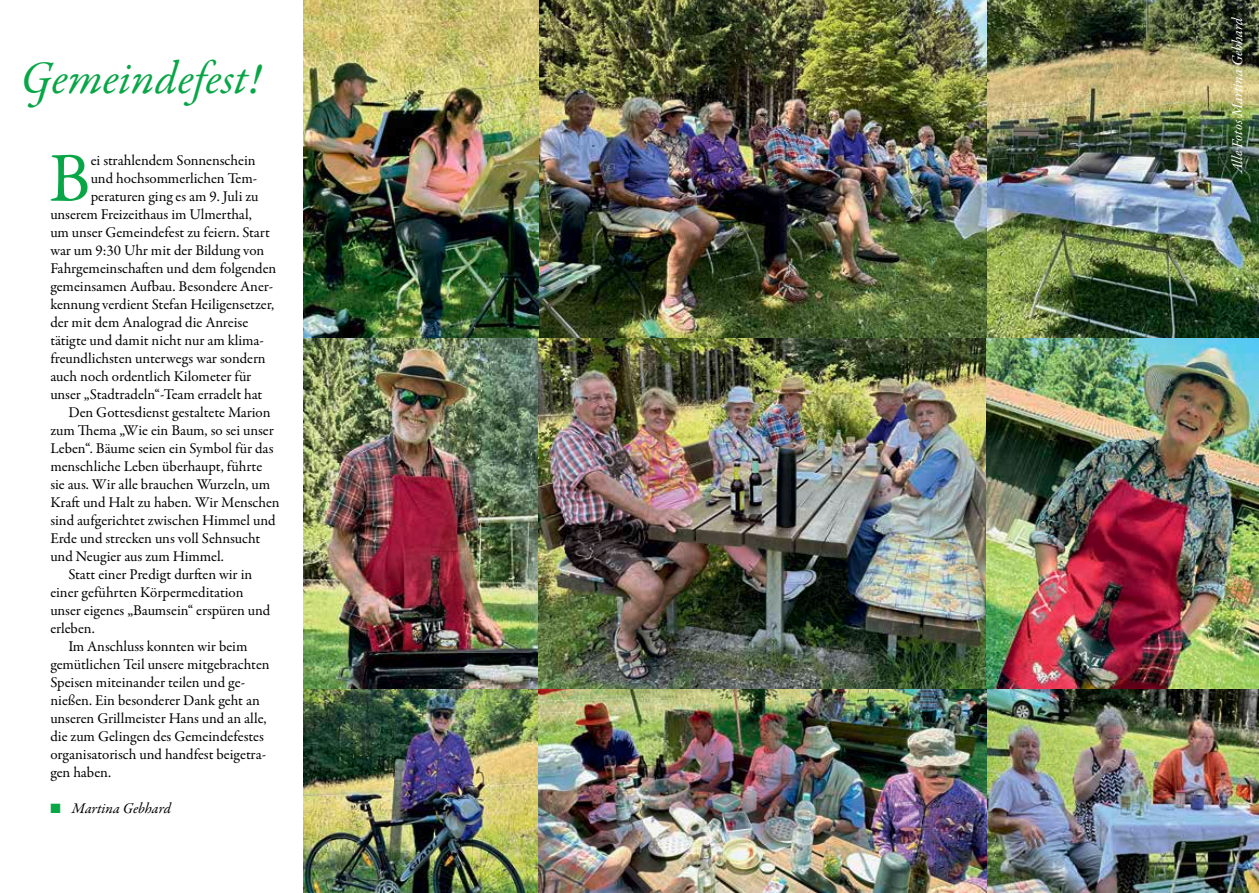
<style>
.page{position:relative;width:1259px;height:893px;background:#fff}
.page>*{position:absolute;margin:0;border:0;box-sizing:border-box;transform-origin:0 0}
.t1{font:70.5px "Garamond Premr Pro";color:#08a647}
.t2{font:italic 46.65px "Garamond Premr Pro";color:#08a647}
.t3{font:15px "Garamond Premr Pro";color:#000}
.t4{font:italic 15px "Garamond Premr Pro";letter-spacing:-.005em;color:#fff}
.t5{font:italic 15px "Garamond Premr Pro";color:#000}
.s1{color:#08a647}
</style>
<div class="page">
<img style="left:303px;top:338px;width:236px;height:351px">
<img style="left:986px;top:0;width:273px;height:338px">
<img style="left:539px;top:0;width:447px;height:689px">
<img style="left:986px;top:338px;width:273px;height:351px">
<img style="left:986px;top:689px;width:273px;height:204px">
<img style="left:303px;top:689px;width:683px;height:204px">
<img style="left:303px;top:0;width:236px;height:338px">
<h2 class="t2" style="left:20px;top:49px;width:242px">Gemeindefest!</h2>
<h1 class="t1" style="left:49px;top:136px;width:43px">B</h1>
<p class="t3" style="left:91px;top:151px;width:166px">ei strahlendem Sonnenschein</p>
<p class="t3" style="left:91px;top:169px;width:168px">und hochsommerlichen Tem-</p>
<p class="t3" style="left:91px;top:187px;width:169px">peraturen ging es am 9. Juli zu</p>
<p class="t3" style="left:50px;top:205px;width:203px">unserem Freizeithaus im Ulmerthal,</p>
<p class="t3" style="left:50px;top:223px;width:221px">um unser Gemeindefest zu feiern. Start</p>
<p class="t3" style="left:50px;top:241px;width:215px">war um 9:30 Uhr mit der Bildung von</p>
<p class="t3" style="left:50px;top:259px;width:227px">Fahrgemeinschaften und dem folgenden</p>
<p class="t3" style="left:50px;top:277px;width:224px">gemeinsamen Aufbau. Besondere Aner-</p>
<p class="t3" style="left:50px;top:295px;width:225px">kennung verdient Stefan Heiligensetzer,</p>
<p class="t3" style="left:50px;top:313px;width:199px">der mit dem Analograd die Anreise</p>
<p class="t3" style="left:50px;top:331px;width:214px">tätigte und damit nicht nur am klima-</p>
<p class="t3" style="left:50px;top:349px;width:217px">freundlichsten unterwegs war sondern</p>
<p class="t3" style="left:50px;top:367px;width:203px">auch noch ordentlich Kilometer für</p>
<p class="t3" style="left:50px;top:385px;width:214px">unser „Stadtradeln“-Team erradelt hat</p>
<p class="t3" style="left:68px;top:403px;width:204px">Den Gottesdienst gestaltete Marion</p>
<p class="t3" style="left:50px;top:421px;width:225px">zum Thema „Wie ein Baum, so sei unser</p>
<p class="t3" style="left:50px;top:439px;width:225px">Leben“. Bäume seien ein Symbol für das</p>
<p class="t3" style="left:50px;top:457px;width:213px">menschliche Leben überhaupt, führte</p>
<p class="t3" style="left:50px;top:475px;width:221px">sie aus. Wir alle brauchen Wurzeln, um</p>
<p class="t3" style="left:50px;top:493px;width:231px">Kraft und Halt zu haben. Wir Menschen</p>
<p class="t3" style="left:50px;top:511px;width:227px">sind aufgerichtet zwischen Himmel und</p>
<p class="t3" style="left:50px;top:529px;width:212px">Erde und strecken uns voll Sehnsucht</p>
<p class="t3" style="left:50px;top:547px;width:175px">und Neugier aus zum Himmel.</p>
<p class="t3" style="left:68px;top:565px;width:185px">Statt einer Predigt durften wir in</p>
<p class="t3" style="left:50px;top:583px;width:195px">einer geführten Körpermeditation</p>
<p class="t3" style="left:50px;top:601px;width:222px">unser eigenes „Baumsein“ erspüren und</p>
<p class="t3" style="left:50px;top:619px;width:46px">erleben.</p>
<p class="t3" style="left:68px;top:637px;width:181px">Im Anschluss konnten wir beim</p>
<p class="t3" style="left:50px;top:655px;width:221px">gemütlichen Teil unsere mitgebrachten</p>
<p class="t3" style="left:50px;top:673px;width:196px">Speisen miteinander teilen und ge-</p>
<p class="t3" style="left:50px;top:691px;width:211px">nießen. Ein besonderer Dank geht an</p>
<p class="t3" style="left:50px;top:709px;width:218px">unseren Grillmeister Hans und an alle,</p>
<p class="t3" style="left:50px;top:727px;width:215px">die zum Gelingen des Gemeindefestes</p>
<p class="t3" style="left:50px;top:745px;width:217px">organisatorisch und handfest beigetra-</p>
<p class="t3" style="left:50px;top:763px;width:62px">gen haben.</p>
<p class="t5" style="left:50px;top:798px;width:122px"><span class="s1">■</span> Martina Gebhard</p>
<p class="t4" style="left:1228px;top:173px;width:157px;rotate:-90deg">Alle Fotos Martina Gebhard</p>
</div>
